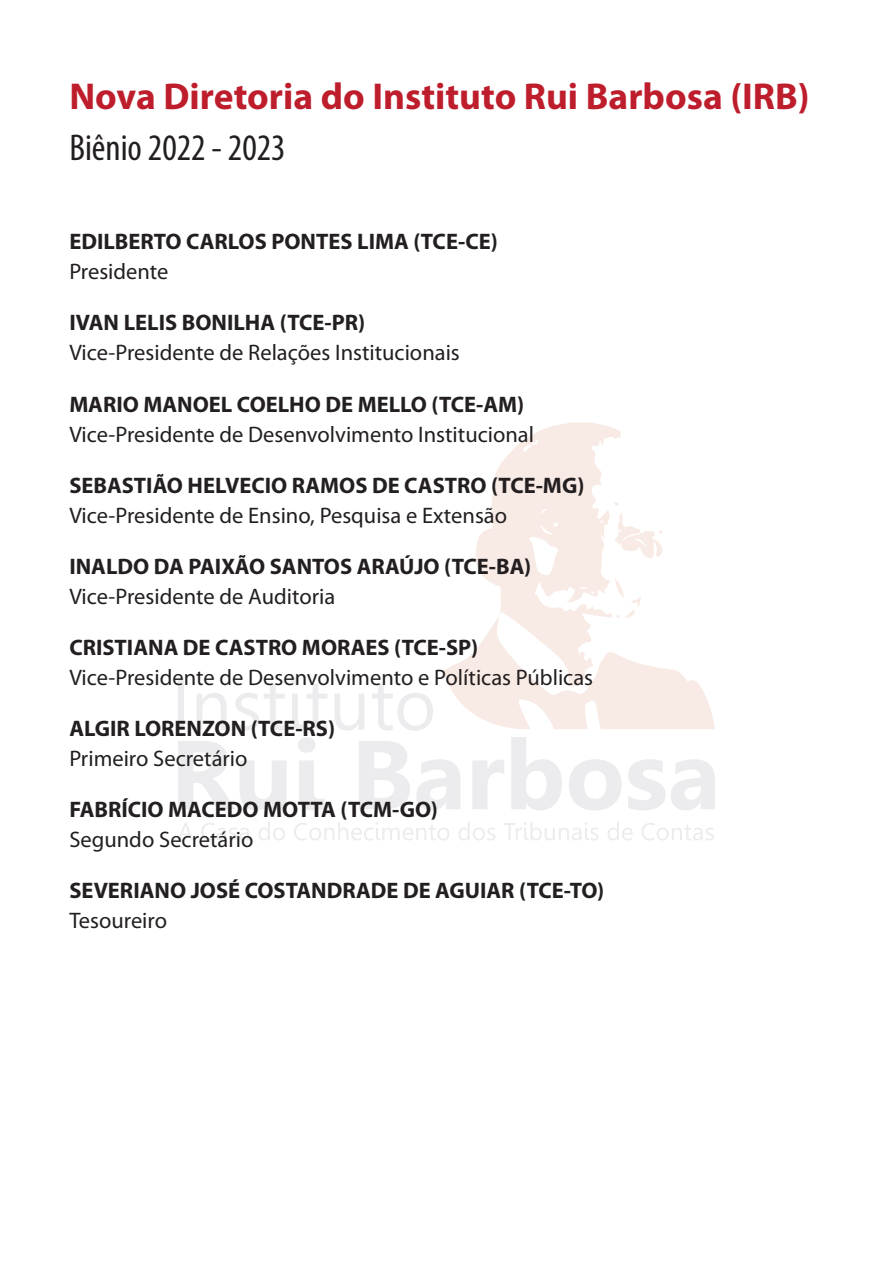
<style>
.page{position:relative;width:893px;height:1263px;background:#fff}
.page>*{position:absolute;margin:0;border:0;box-sizing:border-box;transform-origin:0 0}
.t1{font:700 37.5px "Myriad Pro";color:#be1d2c}
.t2{font:condensed 37.5px "Myriad Pro";color:#231f20}
.t3{font:700 22.5px "Myriad Pro";color:#231f20}
.t4{font:22.5px "Myriad Pro";color:#231f20}
</style>
<div class="page">
<div style="left:178px;top:679px;width:6px;height:51px;background:#ececee"></div>
<svg style="left:197px;top:693px;width:30px;height:37px"></svg>
<svg style="left:235px;top:683px;width:50px;height:48px"></svg>
<svg style="left:291px;top:677px;width:36px;height:53px"></svg>
<svg style="left:334px;top:694px;width:30px;height:37px"></svg>
<svg style="left:372px;top:683px;width:61px;height:48px"></svg>
<svg style="left:178px;top:741px;width:109px;height:69px"></svg>
<svg style="left:298px;top:737px;width:26px;height:73px"></svg>
<svg style="left:359px;top:741px;width:51px;height:68px"></svg>
<svg style="left:416px;top:759px;width:44px;height:51px"></svg>
<svg style="left:472px;top:760px;width:32px;height:49px"></svg>
<svg style="left:511px;top:737px;width:51px;height:73px"></svg>
<svg style="left:569px;top:759px;width:53px;height:51px"></svg>
<svg style="left:628px;top:759px;width:87px;height:51px"></svg>
<svg style="left:178px;top:823px;width:15px;height:17px"></svg>
<svg style="left:201px;top:823px;width:48px;height:17px"></svg>
<svg style="left:259px;top:822px;width:26px;height:18px"></svg>
<svg style="left:294px;top:822px;width:155px;height:18px"></svg>
<svg style="left:458px;top:822px;width:37px;height:18px"></svg>
<svg style="left:504px;top:822px;width:95px;height:18px"></svg>
<svg style="left:608px;top:822px;width:25px;height:18px"></svg>
<svg style="left:642px;top:823px;width:72px;height:17px"></svg>
<svg style="left:444px;top:422px;width:271px;height:307px"></svg>
<h1 class="t1" style="left:69px;top:71px;width:742px">Nova Diretoria do Instituto Rui Barbosa (IRB)</h1>
<h1 class="t2" style="left:69px;top:124px;width:218px">Biênio 2022 - 2023</h1>
<p class="t3" style="left:69px;top:227px;width:430px">EDILBERTO CARLOS PONTES LIMA (TCE-CE)</p>
<p class="t4" style="left:69px;top:258px;width:101px">Presidente</p>
<p class="t3" style="left:69px;top:308px;width:297px">IVAN LELIS BONILHA (TCE-PR)</p>
<p class="t4" style="left:69px;top:339px;width:392px">Vice-Presidente de Relações Institucionais</p>
<p class="t3" style="left:69px;top:389px;width:456px">MARIO MANOEL COELHO DE MELLO (TCE-AM)</p>
<p class="t4" style="left:69px;top:420px;width:466px">Vice-Presidente de Desenvolvimento Institucional</p>
<p class="t3" style="left:69px;top:470px;width:517px">SEBASTIÃO HELVECIO RAMOS DE CASTRO (TCE-MG)</p>
<p class="t4" style="left:69px;top:501px;width:439px">Vice-Presidente de Ensino, Pesquisa e Extensão</p>
<p class="t3" style="left:69px;top:551px;width:463px">INALDO DA PAIXÃO SANTOS ARAÚJO (TCE-BA)</p>
<p class="t4" style="left:69px;top:582px;width:267px">Vice-Presidente de Auditoria</p>
<p class="t3" style="left:69px;top:632px;width:410px">CRISTIANA DE CASTRO MORAES (TCE-SP)</p>
<p class="t4" style="left:69px;top:663px;width:525px">Vice-Presidente de Desenvolvimento e Políticas Públicas</p>
<p class="t3" style="left:69px;top:713px;width:267px">ALGIR LORENZON (TCE-RS)</p>
<p class="t4" style="left:69px;top:744px;width:180px">Primeiro Secretário</p>
<p class="t3" style="left:69px;top:794px;width:370px">FABRÍCIO MACEDO MOTTA (TCM-GO)</p>
<p class="t4" style="left:69px;top:825px;width:186px">Segundo Secretário</p>
<p class="t3" style="left:69px;top:875px;width:536px">SEVERIANO JOSÉ COSTANDRADE DE AGUIAR (TCE-TO)</p>
<p class="t4" style="left:69px;top:906px;width:99px">Tesoureiro</p>
</div>
